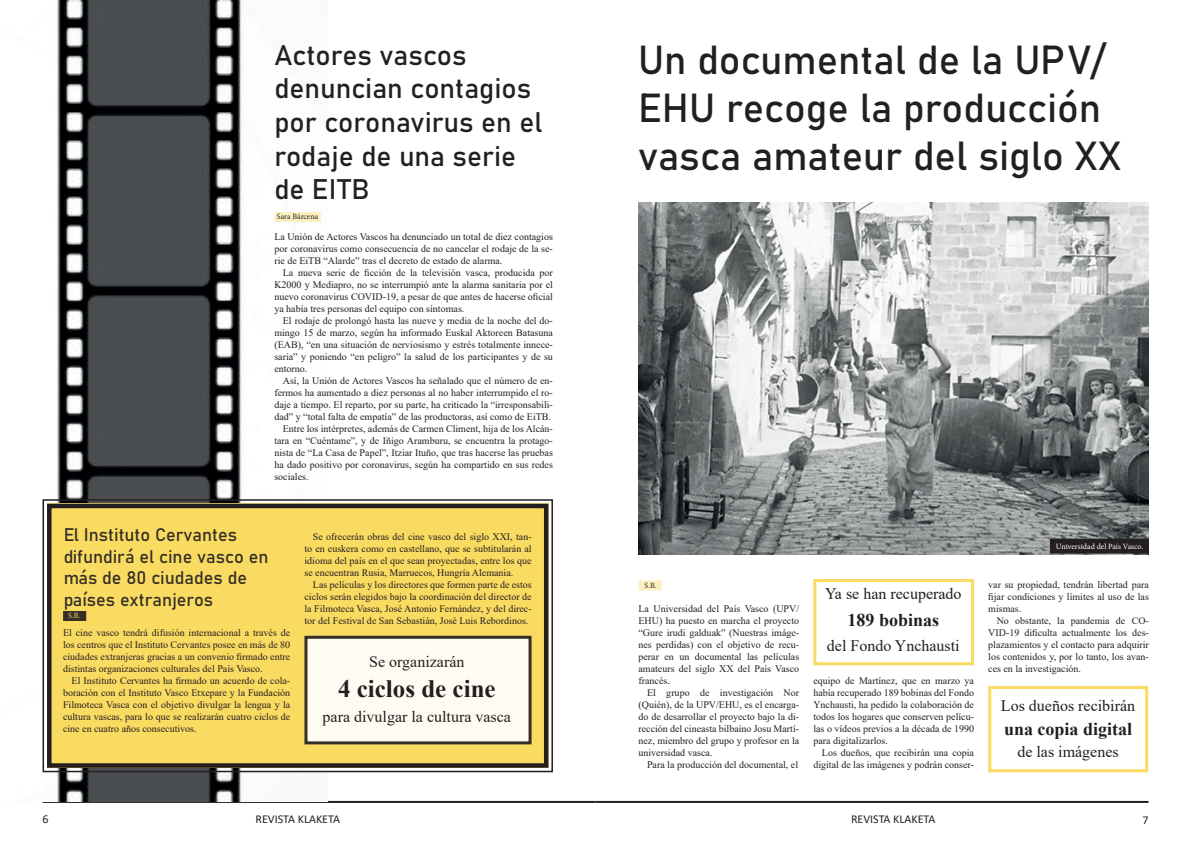
<style>
.page{position:relative;width:1191px;height:842px;background:#fff}
.page>*{position:absolute;margin:0;border:0;box-sizing:border-box;transform-origin:0 0}
.t1{font:40px/48px "Bahnschrift";color:#231f20}
.t2{font:28px/33.6px "Bahnschrift";color:#231f20}
.t3{font:700 25px "Times New Roman";color:#231f20}
.t4{font:18px/21.6px "Bahnschrift";color:#231f20}
.t5{font:700 18px "Times New Roman";color:#231f20}
.t6{font:16px "Times New Roman";color:#231f20}
.t7{font:12px "Calibri";color:#231f20}
.t8{font:10px/12px "Times New Roman";color:#231f20;text-align:justify}
.t9{font:8px "Minion Pro";letter-spacing:-.005em;color:#fff}
.t10{font:8px "Minion Pro";color:#231f20}
.t11{font:8px "Minion Pro";color:#fadb62}
</style>
<div class="page">
<hr style="left:43px;top:801px;width:552px;height:2px;background:#231f20">
<hr style="left:595px;top:801px;width:553px;height:2px;background:#231f20">
<img style="left:57px;top:0;width:218px;height:801px">
<div style="left:275px;top:212px;width:46px;height:10px;background:#fbefbf"></div>
<svg style="left:42px;top:498px;width:511px;height:275px;background:#f2d565"></svg>
<div style="left:47px;top:504px;width:501px;height:264px;border:4px solid #231f20"></div>
<div style="left:304px;top:636px;width:227px;height:108px;background:#fefcf2;border:3px solid #231f20"></div>
<img style="left:638px;top:203px;width:510px;height:351px">
<div style="left:988px;top:686px;width:160px;height:86px;background:#fff;border:3px solid #fadb62"></div>
<div style="left:1051px;top:540px;width:96px;height:13px;background:#231f20"></div>
<div style="left:1050px;top:539px;width:98px;height:15px;border:2px solid #231f20"></div>
<div style="left:813px;top:579px;width:161px;height:86px;border:3px solid #fadb62"></div>
<div style="left:63px;top:611px;width:23px;height:10px;background:#362f25"></div>
<div style="left:638px;top:580px;width:23px;height:10px;background:#fdf0c0"></div>
<h2 class="t2" style="left:274px;top:38px;width:270px">Actores vascos denuncian contagios por coronavirus en el rodaje de una serie de EITB</h2>
<p class="t8" style="left:274px;top:230px;width:280px">La Unión de Actores Vascos ha denunciado un total de diez contagios por coronavirus como consecuencia de no cancelar el rodaje de la se&shy;rie de EiTB “Alarde” tras el decreto de estado de alarma.</p>
<p class="t8" style="left:274px;top:266px;width:280px;text-indent:8px">La nueva serie de ficción de la televisión vasca, producida por K2000 y Mediapro, no se interrumpió ante la alarma sanitaria por el nuevo coronavirus COVID-19, a pesar de que antes de hacerse oficial ya había tres personas del equipo con síntomas.</p>
<p class="t8" style="left:274px;top:314px;width:280px;text-indent:8px">El rodaje de prolongó hasta las nueve y media de la noche del do&shy;mingo 15 de marzo, según ha informado Euskal Aktoreen Batasuna (EAB), “en una situación de nerviosismo y estrés totalmente innece&shy;saria” y poniendo “en peligro” la salud de los participantes y de su entorno.</p>
<p class="t8" style="left:283px;top:374px;width:272px">Así, la Unión de Actores Vascos ha señalado que el número de en-</p>
<p class="t8" style="left:274px;top:386px;width:280px">fermos ha aumentado a diez personas al no haber interrumpido el ro-</p>
<p class="t8" style="left:274px;top:398px;width:280px">daje a tiempo. El reparto, por su parte, ha criticado la “irresponsabili-</p>
<p class="t8" style="left:274px;top:410px;width:278px">dad” y “total falta de empatía” de las productoras, así como de EiTB.</p>
<p class="t8" style="left:283px;top:422px;width:272px">Entre los intérpretes, además de Carmen Climent, hija de los Alcán-</p>
<p class="t8" style="left:274px;top:434px;width:280px">tara en “Cuéntame”, y de Iñigo Aramburu, se encuentra la protago-</p>
<p class="t8" style="left:274px;top:446px;width:280px">nista de “La Casa de Papel”, Itziar Ituño, que tras hacerse las pruebas</p>
<p class="t8" style="left:274px;top:458px;width:280px">ha dado positivo por coronavirus, según ha compartido en sus redes</p>
<p class="t8" style="left:274px;top:470px;width:36px">sociales.</p>
<p class="t10" style="left:277px;top:211px;width:43px">Sara Bárcena</p>
<h3 class="t4" style="left:63px;top:524px;width:207px">El Instituto Cervantes difundirá el cine vasco en más de 80 ciudades de países extranjeros</h3>
<p class="t11" style="left:68px;top:610px;width:14px">S.B.</p>
<p class="t8" style="left:63px;top:626px;width:229px">El cine vasco tendrá difusión internacional a través de los centros que el Instituto Cervantes posee en más de 80 ciudades extranjeras gracias a un convenio firmado entre distintas organizaciones culturales del País Vasco.</p>
<p class="t8" style="left:63px;top:674px;width:229px;text-indent:9px">El Instituto Cervantes ha firmado un acuerdo de cola&shy;boración con el Instituto Vasco Etxepare y la Fundación Filmoteca Vasca con el objetivo divulgar la lengua y la cultura vascas, para lo que se realizarán cuatro ciclos de cine en cuatro años consecutivos.</p>
<p class="t8" style="left:304px;top:530px;width:229px;text-indent:8px">Se ofrecerán obras del cine vasco del siglo XXI, tan&shy;to en euskera como en castellano, que se subtitularán al idioma del país en el que sean proyectadas, entre los que se encuentran Rusia, Marruecos, Hungría Alemania.</p>
<p class="t8" style="left:304px;top:578px;width:229px;text-indent:8px">Las películas y los directores que formen parte de estos ciclos serán elegidos bajo la coordinación del director de la Filmoteca Vasca, José Antonio Fernández, y del direc&shy;tor del Festival de San Sebastián, José Luis Rebordinos.</p>
<h3 class="t6" style="left:369px;top:651px;width:97px">Se organizarán</h3>
<h3 class="t3" style="left:338px;top:671px;width:159px">4 ciclos de cine</h3>
<h3 class="t6" style="left:323px;top:705px;width:190px">para divulgar la cultura vasca</h3>
<h1 class="t1" style="left:638px;top:36px;width:484px">Un documental de la UPV/<br>EHU recoge la producción vasca amateur del siglo XX</h1>
<p class="t10" style="left:644px;top:580px;width:14px">S.B.</p>
<p class="t8" style="left:638px;top:602px;width:162px">La Universidad del País Vasco (UPV/ EHU) ha puesto en marcha el proyecto “Gure irudi galduak” (Nuestras imáge&shy;nes perdidas) con el objetivo de recu&shy;perar en un documental las películas amateurs del siglo XX del País Vasco francés.</p>
<p class="t8" style="left:638px;top:686px;width:162px;text-indent:8px">El grupo de investigación Nor (Quién), de la UPV/EHU, es el encarga&shy;do de desarrollar el proyecto bajo la di&shy;rección del cineasta bilbaíno Josu Martí&shy;nez, miembro del grupo y profesor en la universidad vasca.</p>
<p class="t8" style="left:647px;top:758px;width:153px">Para la producción del documental, el</p>
<h3 class="t6" style="left:825px;top:583px;width:138px">Ya se han recuperado</h3>
<h3 class="t5" style="left:847px;top:607px;width:93px">189 bobinas</h3>
<h3 class="t6" style="left:827px;top:635px;width:134px">del Fondo Ynchausti</h3>
<p class="t8" style="left:813px;top:674px;width:162px">equipo de Martínez, que en marzo ya había recuperado 189 bobinas del Fondo Ynchausti, ha pedido la colaboración de todos los hogares que conserven pelícu&shy;las o vídeos previos a la década de 1990 para digitalizarlos.</p>
<p class="t8" style="left:813px;top:746px;width:162px;text-align:right">Los dueños, que recibirán una copia digital de las imágenes y podrán conser-</p>
<p class="t9" style="left:1056px;top:541px;width:89px">Universidad del País Vasco.</p>
<p class="t8" style="left:988px;top:578px;width:162px">var su propiedad, tendrán libertad para fijar condiciones y límites al uso de las mismas.</p>
<p class="t8" style="left:988px;top:614px;width:162px;text-indent:8px">No obstante, la pandemia de CO-VID-19 dificulta actualmente los des&shy;plazamientos y el contacto para adquirir los contenidos y, por lo tanto, los avan&shy;ces en la investigación.</p>
<h3 class="t6" style="left:1001px;top:694px;width:136px">Los dueños recibirán</h3>
<h3 class="t5" style="left:1004px;top:716px;width:130px">una copia digital</h3>
<h3 class="t6" style="left:1017px;top:740px;width:103px">de las imágenes</h3>
<p class="t7" style="left:43px;top:811px;width:8px">6</p>
<p class="t7" style="left:255px;top:810px;width:86px">REVISTA KLAKETA</p>
<p class="t7" style="left:851px;top:810px;width:86px">REVISTA KLAKETA</p>
<p class="t7" style="left:1142px;top:811px;width:8px">7</p>
</div>
